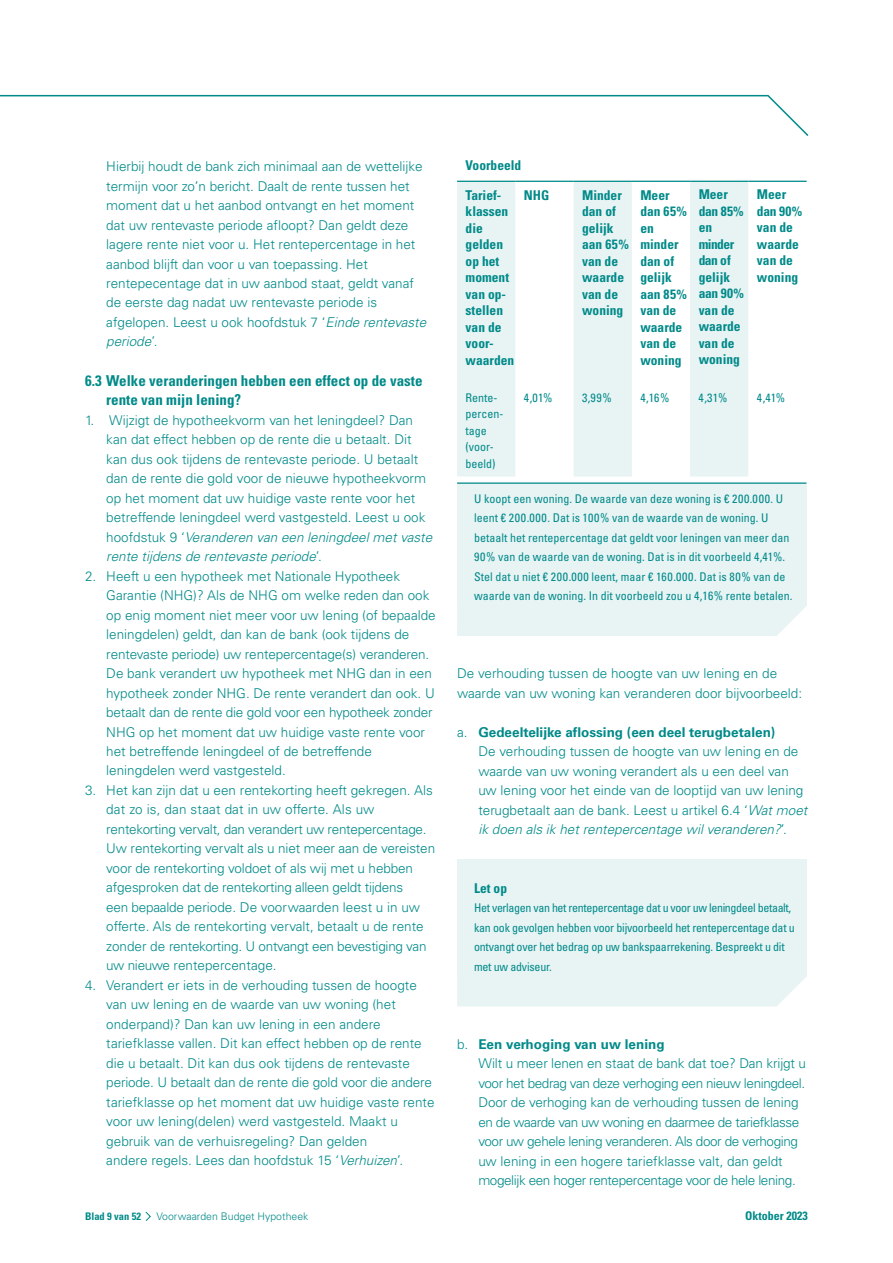
<style>
.page{position:relative;width:893px;height:1263px;background:#fff}
.page>*{position:absolute;margin:0;border:0;box-sizing:border-box;transform-origin:0 0}
.t1{font:700 condensed 15px/19.5px "Univers LT Std";color:#008a89}
.t2{font:300 13.5px/19.5px "Univers LT Std";color:#008a89}
.t3{font:300 13.5px/19.5px "Univers LT Std";letter-spacing:-.03em;color:#008a89}
.t4{font:700 condensed 13.5px/16.5px "Univers LT Std";color:#008a89}
.t5{font:condensed 12px/19.5px "Univers LT Std";color:#008a89}
.t6{font:condensed 12px/19.5px "Univers LT Std";letter-spacing:-.02em;color:#008a89}
.t7{font:700 condensed 12px "Univers LT Std";color:#008a89}
.t8{font:300 10.5px "Univers LT Std";color:#008a89}
.t9{font:700 condensed 10.5px "Univers LT Std";color:#008a89}
.s1{font-style:italic}
.s2{font-weight:700}
</style>
<div class="page">
<svg style="left:0;top:94px;width:809px;height:42px"></svg>
<svg style="left:145px;top:1211px;width:6px;height:10px"></svg>
<svg style="left:457px;top:180px;width:350px;height:296px"></svg>
<hr style="left:457px;top:181px;width:58px;height:1px;background:#008a89">
<hr style="left:515px;top:181px;width:59px;height:1px;background:#008a89">
<hr style="left:574px;top:181px;width:58px;height:1px;background:#008a89">
<hr style="left:632px;top:181px;width:58px;height:1px;background:#008a89">
<hr style="left:690px;top:181px;width:58px;height:1px;background:#008a89">
<hr style="left:748px;top:181px;width:59px;height:1px;background:#008a89">
<div style="left:457px;top:483px;width:349px;height:123px;background:#e8f3f4"></div>
<hr style="left:457px;top:482px;width:349px;height:2px;background:#008a89">
<div style="left:457px;top:606px;width:349px;height:30px;background:#e8f3f4"></div>
<div style="left:457px;top:860px;width:349px;height:116px;background:#e8f3f4"></div>
<div style="left:457px;top:976px;width:349px;height:30px;background:#e8f3f4"></div>
<p class="t2" style="left:106px;top:156px;width:321px">Hierbij houdt de bank zich minimaal aan de wettelijke termijn voor zo’n bericht. Daalt de rente tussen het moment dat u het aanbod ontvangt en het moment dat uw rentevaste periode afloopt? Dan geldt deze lagere rente niet voor u. Het rentepercentage in het aanbod blijft dan voor u van toepassing. Het rentepecentage dat in uw aanbod staat, geldt vanaf de eerste dag nadat uw rentevaste periode is afgelopen. Leest u ook hoofdstuk 7 ‘<span class="s1">Einde rentevaste periode</span>’.</p>
<p class="t1" style="left:106px;top:370px;width:318px;text-indent:-21px">6.3 Welke veranderingen hebben een effect op de vaste rente van mijn lening?</p>
<p class="t2" style="left:106px;top:410px;width:327px;text-indent:-21px">1. Wijzigt de hypotheekvorm van het leningdeel? Dan kan dat effect hebben op de rente die u betaalt. Dit kan dus ook tijdens de rentevaste periode. U betaalt dan de rente die gold voor de nieuwe hypotheekvorm op het moment dat uw huidige vaste rente voor het betreffende leningdeel werd vastgesteld. Leest u ook hoofdstuk 9 ‘<span class="s1">Veranderen van een leningdeel met vaste rente tijdens de rentevaste periode</span>’.</p>
<p class="t2" style="left:106px;top:566px;width:331px;text-indent:-21px">2. Heeft u een hypotheek met Nationale Hypotheek Garantie (NHG)? Als de NHG om welke reden dan ook op enig moment niet meer voor uw lening (of bepaalde leningdelen) geldt, dan kan de bank (ook tijdens de rentevaste periode) uw rentepercentage(s) veranderen.<br>De bank verandert uw hypotheek met NHG dan in een hypotheek zonder NHG. De rente verandert dan ook. U betaalt dan de rente die gold voor een hypotheek zonder NHG op het moment dat uw huidige vaste rente voor het betreffende leningdeel of de betreffende leningdelen werd vastgesteld.</p>
<p class="t2" style="left:106px;top:780px;width:330px;text-indent:-21px">3. Het kan zijn dat u een rentekorting heeft gekregen. Als dat zo is, dan staat dat in uw offerte. Als uw rentekorting vervalt, dan verandert uw rentepercentage.<br>Uw rentekorting vervalt als u niet meer aan de vereisten voor de rentekorting voldoet of als wij met u hebben afgesproken dat de rentekorting alleen geldt tijdens<br>een bepaalde periode. De voorwaarden leest u in uw offerte. Als de rentekorting vervalt, betaalt u de rente zonder de rentekorting. U ontvangt een bevestiging van uw nieuwe rentepercentage.</p>
<p class="t2" style="left:106px;top:975px;width:330px;text-indent:-21px">4. Verandert er iets in de verhouding tussen de hoogte van uw lening en de waarde van uw woning (het onderpand)? Dan kan uw lening in een andere tariefklasse vallen. Dit kan effect hebben op de rente die u betaalt. Dit kan dus ook tijdens de rentevaste periode. U betaalt dan de rente die gold voor die andere tariefklasse op het moment dat uw huidige vaste rente voor uw lening(delen) werd vastgesteld. Maakt u gebruik van de verhuisregeling? Dan gelden<br>andere regels. Lees dan hoofdstuk 15 ‘<span class="s1">Verhuizen</span>’.</p>
<p class="t4" style="left:466px;top:157px;width:57px">Voorbeeld</p>
<p class="t4" style="left:466px;top:186px;width:50px">Tarief&shy;klassen die gelden op het moment van op&shy;stellen van de voor&shy;waarden</p>
<p class="t4" style="left:524px;top:186px;width:27px">NHG</p>
<p class="t4" style="left:582px;top:186px;width:48px">Minder dan of gelijk aan 65% van de waarde van de woning</p>
<p class="t4" style="left:640px;top:186px;width:48px">Meer dan 65% en minder dan of gelijk aan 85% van de waarde van de woning</p>
<p class="t4" style="left:699px;top:186px;width:47px">Meer dan 85% en minder dan of gelijk aan 90% van de waarde van de woning</p>
<p class="t4" style="left:757px;top:186px;width:47px">Meer dan 90% van de waarde van de woning</p>
<p class="t5" style="left:466px;top:389px;width:39px;line-height:16.5px">Rente&shy;percen&shy;tage (voor&shy;beeld)</p>
<p class="t5" style="left:524px;top:388px;width:30px">4,01%</p>
<p class="t5" style="left:582px;top:388px;width:31px">3,99%</p>
<p class="t5" style="left:640px;top:388px;width:31px">4,16%</p>
<p class="t5" style="left:699px;top:388px;width:30px">4,31%</p>
<p class="t5" style="left:757px;top:388px;width:30px">4,41%</p>
<p class="t5" style="left:474px;top:488px;width:320px">U koopt een woning. De waarde van deze woning is € 200.000. U leent € 200.000. Dat is 100% van de waarde van de woning. U betaalt het rentepercentage dat geldt voor leningen van meer dan 90% van de waarde van de woning. Dat is in dit voorbeeld 4,41%.<br>Stel dat u niet € 200.000 leent, maar € 160.000. Dat is 80% van de waarde van de woning. In dit voorbeeld zou u 4,16% rente betalen.</p>
<p class="t2" style="left:457px;top:663px;width:347px">De verhouding tussen de hoogte van uw lening en de waarde van uw woning kan veranderen door bijvoorbeeld:</p>
<p class="t2" style="left:478px;top:722px;width:330px;text-indent:-21px">a. <span class="s2">Gedeeltelijke aflossing (een deel terugbetalen)<br></span>De verhouding tussen de hoogte van uw lening en de waarde van uw woning verandert als u een deel van uw lening voor het einde van de looptijd van uw lening terugbetaalt aan de bank. Leest u artikel 6.4 ‘<span class="s1">Wat moet ik doen als ik het rentepercentage wil veranderen?</span>’.</p>
<p class="t4" style="left:474px;top:879px;width:34px">Let op</p>
<p class="t6" style="left:474px;top:898px;width:322px">Het verlagen van het rentepercentage dat u voor uw leningdeel betaalt, kan ook gevolgen hebben voor bijvoorbeeld het rentepercentage dat u ontvangt over het bedrag op uw bankspaarrekening. Bespreekt u dit met uw adviseur.</p>
<p class="t3" style="left:478px;top:1034px;width:329px;text-indent:-21px">b. <span class="s2">Een verhoging van uw lening<br></span>Wilt u meer lenen en staat de bank dat toe? Dan krijgt u voor het bedrag van deze verhoging een nieuw leningdeel.<br>Door de verhoging kan de verhouding tussen de lening en de waarde van uw woning en daarmee de tariefklasse voor uw gehele lening veranderen. Als door de verhoging uw lening in een hogere tariefklasse valt, dan geldt mogelijk een hoger rentepercentage voor de hele lening.</p>
<p class="t9" style="left:85px;top:1209px;width:57px">Blad 9 van 52</p>
<p class="t8" style="left:157px;top:1209px;width:153px">Voorwaarden Budget Hypotheek</p>
<p class="t7" style="left:745px;top:1208px;width:64px">Oktober 2023</p>
</div>
